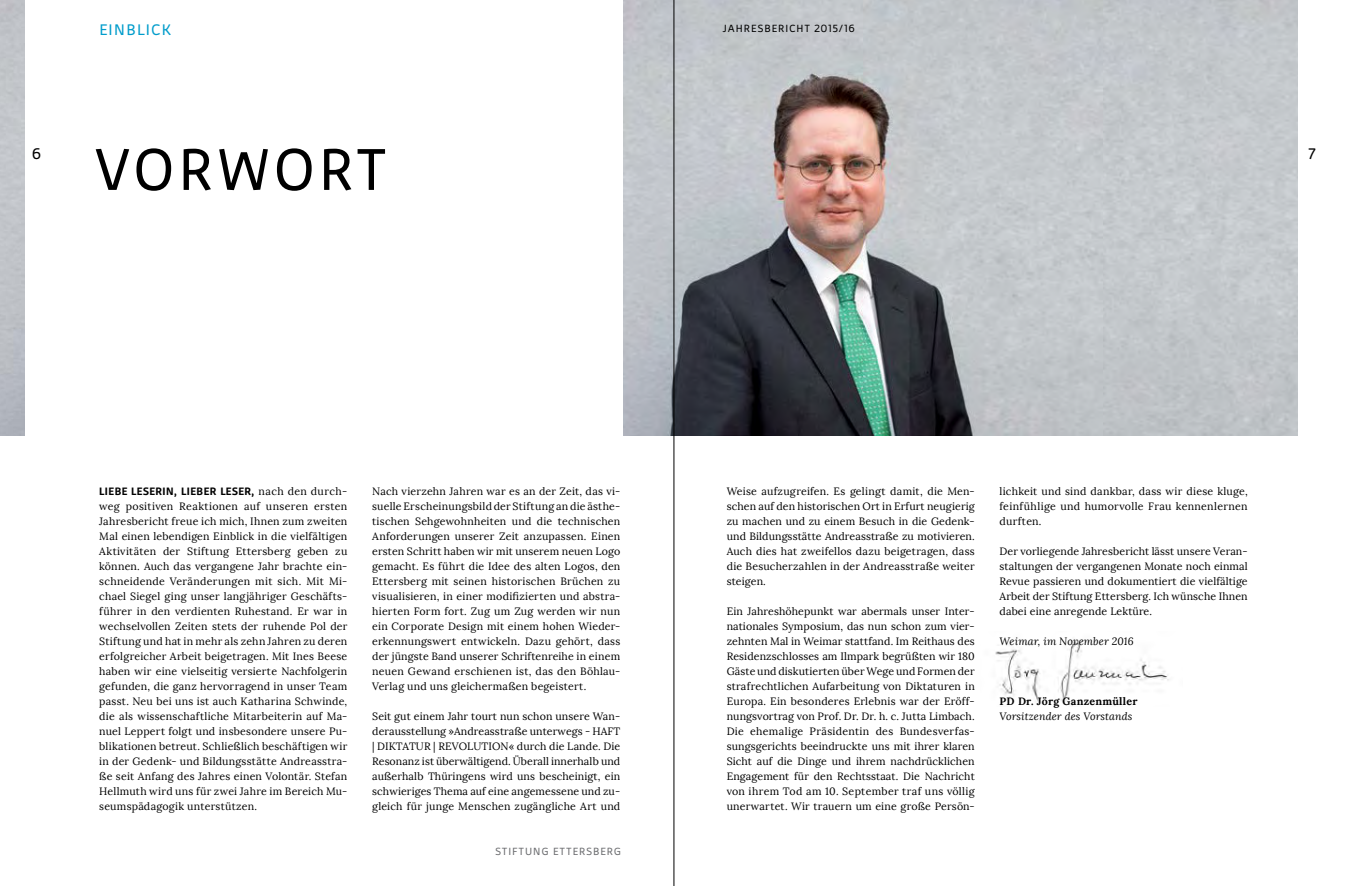
<style>
.page{position:relative;width:1347px;height:886px;background:#fff}
.page>*{position:absolute;margin:0;border:0;box-sizing:border-box;transform-origin:0 0}
.t1{font:60px "Agile";letter-spacing:.075em;color:#000}
.t2{font:15.62px "Agile";letter-spacing:.09em;color:#009ccb}
.t3{font:15.62px "Agile";color:#000}
.t4{font:700 11px "Agile";letter-spacing:.05em;color:#000}
.t5{font:10.62px/15px "Lora";letter-spacing:.015em;color:#000;text-align:justify}
.t6{font:italic 10.62px "Lora";letter-spacing:.01em;color:#000}
.t7{font:700 10.62px "Lora";letter-spacing:.025em;color:#000}
.t8{font:10.62px "Agile";letter-spacing:.095em;color:#000}
.t9{font:10.62px "Agile";letter-spacing:.105em;color:#6d6e71}
.s1{font-family:"Lora";font-weight:400;font-size:10.62px}
</style>
<div class="page">
<img style="left:995px;top:641px;width:174px;height:62px">
<img style="left:624px;top:0;width:673px;height:435px">
<hr style="left:673px;top:0;width:1px;height:886px;background:#000">
<h2 class="t2" style="left:99px;top:21px;width:73px">EINBLICK</h2>
<p class="t8" style="left:723px;top:22px;width:134px">JAHRESBERICHT 2015/16</p>
<h1 class="t1" style="left:94px;top:133px;width:293px">VORWORT</h1>
<h2 class="t3" style="left:32px;top:145px;width:11px">6</h2>
<h2 class="t3" style="left:1308px;top:145px;width:9px">7</h2>
<p class="t4" style="left:99px;top:485px;width:249px">LIEBE LESERIN, LIEBER LESER, <span class="s1">nach den durch-</span></p>
<p class="t5" style="left:99px;top:499px;width:250px">weg positiven Reaktionen auf unseren ersten Jahresbericht freue ich mich, Ihnen zum zweiten Mal einen lebendigen Einblick in die vielfältigen Aktivitäten der Stiftung Ettersberg geben zu können. Auch das vergangene Jahr brachte ein&shy;schneidende Veränderungen mit sich. Mit Mi&shy;chael Siegel ging unser langjähriger Geschäfts&shy;führer in den verdienten Ruhestand. Er war in wechselvollen Zeiten stets der ruhende Pol der Stiftung und hat in mehr als zehn Jahren zu deren erfolgreicher Arbeit beigetragen. Mit Ines Beese haben wir eine vielseitig versierte Nachfolgerin gefunden, die ganz hervorragend in unser Team passt. Neu bei uns ist auch Katharina Schwinde, die als wissenschaftliche Mitarbeiterin auf Ma&shy;nuel Leppert folgt und insbesondere unsere Pu&shy;blikationen betreut. Schließlich beschäftigen wir in der Gedenk- und Bildungsstätte Andreasstra&shy;ße seit Anfang des Jahres einen Volontär. Stefan Hellmuth wird uns für zwei Jahre im Bereich Mu&shy;seumspädagogik unterstützen.</p>
<p class="t5" style="left:372px;top:484px;width:250px">Nach vierzehn Jahren war es an der Zeit, das vi&shy;suelle Erscheinungsbild der Stiftung an die ästhe&shy;tischen Sehgewohnheiten und die technischen Anforderungen unserer Zeit anzupassen. Einen ersten Schritt haben wir mit unserem neuen Logo gemacht. Es führt die Idee des alten Logos, den Ettersberg mit seinen historischen Brüchen zu visualisieren, in einer modifizierten und abstra&shy;hierten Form fort. Zug um Zug werden wir nun ein Corporate Design mit einem hohen Wieder&shy;erkennungswert entwickeln. Dazu gehört, dass der jüngste Band unserer Schriftenreihe in einem neuen Gewand erschienen ist, das den Böhlau-Verlag und uns gleichermaßen begeistert.</p>
<p class="t5" style="left:372px;top:709px;width:250px">Seit gut einem Jahr tourt nun schon unsere Wan&shy;derausstellung »Andreasstraße unterwegs - HAFT | DIKTATUR | REVOLUTION« durch die Lande. Die Resonanz ist überwältigend. Überall innerhalb und außerhalb Thüringens wird uns bescheinigt, ein schwieriges Thema auf eine angemessene und zu&shy;gleich für junge Menschen zugängliche Art und</p>
<p class="t9" style="left:495px;top:845px;width:127px">STIFTUNG ETTERSBERG</p>
<p class="t5" style="left:726px;top:484px;width:250px">Weise aufzugreifen. Es gelingt damit, die Men&shy;schen auf den historischen Ort in Erfurt neugierig zu machen und zu einem Besuch in die Gedenk&shy;und Bildungsstätte Andreasstraße zu motivieren.<br>Auch dies hat zweifellos dazu beigetragen, dass die Besucherzahlen in der Andreasstraße weiter steigen.</p>
<p class="t5" style="left:726px;top:604px;width:250px">Ein Jahreshöhepunkt war abermals unser Inter&shy;nationales Symposium, das nun schon zum vier&shy;zehnten Mal in Weimar stattfand. Im Reithaus des Residenzschlosses am Ilmpark begrüßten wir 180<br>Gäste und diskutierten über Wege und Formen der strafrechtlichen Aufarbeitung von Diktaturen in Europa. Ein besonderes Erlebnis war der Eröff&shy;nungsvortrag von Prof. Dr. Dr. h. c. Jutta Limbach.<br>Die ehemalige Präsidentin des Bundesverfas&shy;sungsgerichts beeindruckte uns mit ihrer klaren Sicht auf die Dinge und ihrem nachdrücklichen Engagement für den Rechtsstaat. Die Nachricht von ihrem Tod am 10. September traf uns völlig unerwartet. Wir trauern um eine große Persön-</p>
<p class="t5" style="left:999px;top:484px;width:250px">lichkeit und sind dankbar, dass wir diese kluge, feinfühlige und humorvolle Frau kennenlernen durften.</p>
<p class="t5" style="left:999px;top:544px;width:250px">Der vorliegende Jahresbericht lässt unsere Veran&shy;staltungen der vergangenen Monate noch einmal Revue passieren und dokumentiert die vielfältige Arbeit der Stiftung Ettersberg. Ich wünsche Ihnen dabei eine anregende Lektüre.</p>
<p class="t6" style="left:999px;top:635px;width:136px">Weimar, im November 2016</p>
<p class="t7" style="left:999px;top:694px;width:139px">PD Dr. Jörg Ganzenmüller</p>
<p class="t6" style="left:999px;top:710px;width:134px">Vorsitzender des Vorstands</p>
</div>
